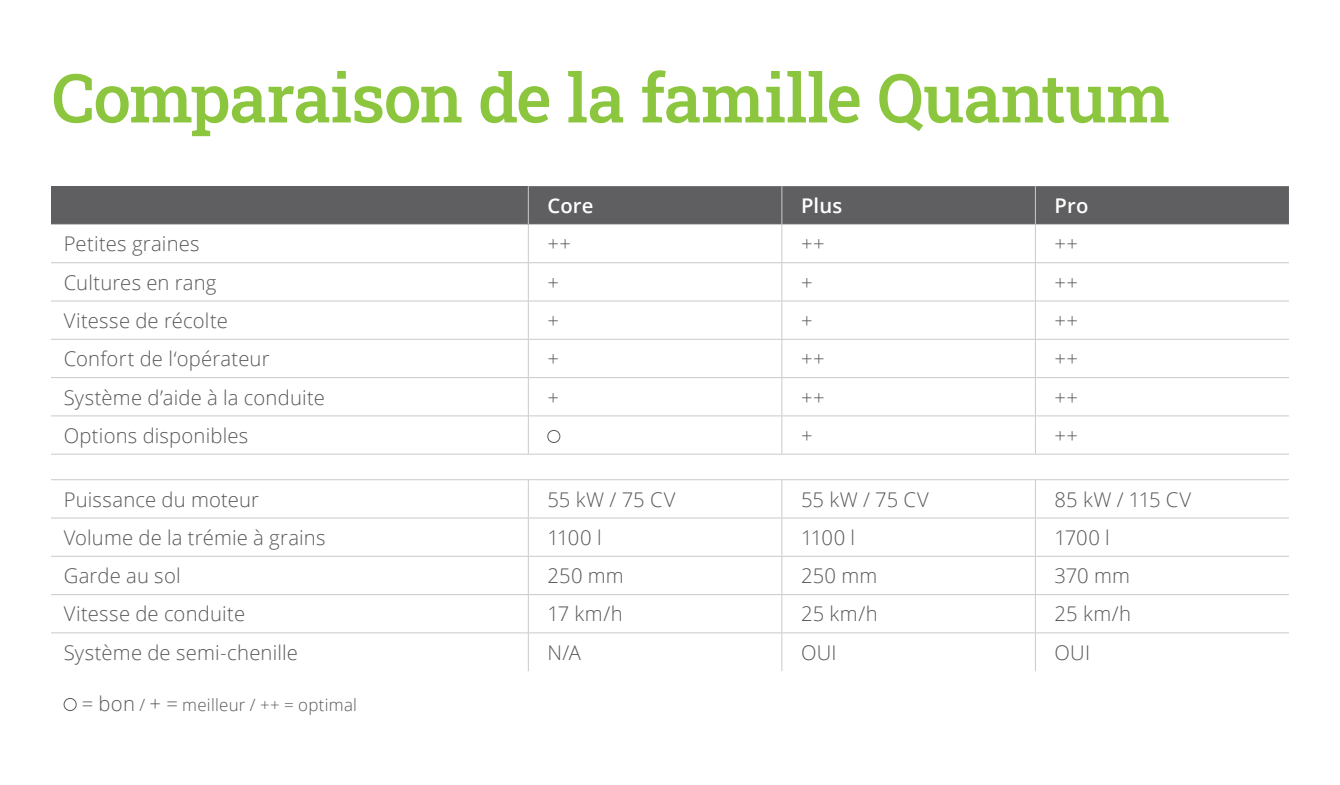
<style>
.page{position:relative;width:1340px;height:785px;background:#fff}
.page>*{position:absolute;margin:0;border:0;box-sizing:border-box;transform-origin:0 0}
.t1{font:67.5px "Roboto Slab";letter-spacing:-.015em;color:#8bc63e}
.copy_OpenSansLight_9_11{font:300 20.25px "Open Sans";letter-spacing:.01em;color:#57585a}
.copy_OpenSansLight_9_11-2{font:600 20.25px "Open Sans";letter-spacing:.01em;color:#fff}
.copy_OpenSansLight_9_11-3{font:300 16.88px "Open Sans";letter-spacing:.015em;color:#57585a}
.s1{font-size:20.25px;color:#fff}
.s2{font-size:20.25px}
</style>
<div class="page">
<div style="left:51px;top:186px;width:477px;height:38px;background:#5f5f62"></div>
<div style="left:529px;top:186px;width:759px;height:38px;background:#5f5f62"></div>
<hr style="left:528px;top:225px;width:1px;height:37px;background:#c9cacc">
<hr style="left:528px;top:263px;width:1px;height:38px;background:#c9cacc">
<hr style="left:528px;top:301px;width:1px;height:38px;background:#c9cacc">
<hr style="left:528px;top:339px;width:1px;height:38px;background:#c9cacc">
<hr style="left:528px;top:378px;width:1px;height:37px;background:#c9cacc">
<hr style="left:528px;top:416px;width:1px;height:38px;background:#c9cacc">
<hr style="left:528px;top:480px;width:1px;height:37px;background:#c9cacc">
<hr style="left:528px;top:518px;width:1px;height:38px;background:#c9cacc">
<hr style="left:528px;top:556px;width:1px;height:38px;background:#c9cacc">
<hr style="left:528px;top:594px;width:1px;height:38px;background:#c9cacc">
<hr style="left:528px;top:633px;width:1px;height:38px;background:#c9cacc">
<hr style="left:51px;top:224px;width:477px;height:1px;background:#c9cacc">
<hr style="left:528px;top:224px;width:254px;height:1px;background:#c9cacc">
<hr style="left:782px;top:224px;width:253px;height:1px;background:#c9cacc">
<hr style="left:1035px;top:224px;width:253px;height:1px;background:#c9cacc">
<hr style="left:51px;top:262px;width:477px;height:1px;background:#c9cacc">
<hr style="left:528px;top:262px;width:254px;height:1px;background:#c9cacc">
<hr style="left:782px;top:262px;width:253px;height:1px;background:#c9cacc">
<hr style="left:1035px;top:262px;width:253px;height:1px;background:#c9cacc">
<hr style="left:51px;top:300px;width:477px;height:1px;background:#c9cacc">
<hr style="left:528px;top:300px;width:254px;height:1px;background:#c9cacc">
<hr style="left:782px;top:300px;width:253px;height:1px;background:#c9cacc">
<hr style="left:1035px;top:300px;width:253px;height:1px;background:#c9cacc">
<hr style="left:51px;top:339px;width:477px;height:1px;background:#c9cacc">
<hr style="left:528px;top:339px;width:254px;height:1px;background:#c9cacc">
<hr style="left:782px;top:339px;width:253px;height:1px;background:#c9cacc">
<hr style="left:1035px;top:339px;width:253px;height:1px;background:#c9cacc">
<hr style="left:51px;top:377px;width:477px;height:1px;background:#c9cacc">
<hr style="left:528px;top:377px;width:254px;height:1px;background:#c9cacc">
<hr style="left:782px;top:377px;width:253px;height:1px;background:#c9cacc">
<hr style="left:1035px;top:377px;width:253px;height:1px;background:#c9cacc">
<hr style="left:51px;top:415px;width:477px;height:1px;background:#c9cacc">
<hr style="left:528px;top:415px;width:254px;height:1px;background:#c9cacc">
<hr style="left:782px;top:415px;width:253px;height:1px;background:#c9cacc">
<hr style="left:1035px;top:415px;width:253px;height:1px;background:#c9cacc">
<hr style="left:51px;top:454px;width:477px;height:1px;background:#c9cacc">
<hr style="left:528px;top:454px;width:254px;height:1px;background:#c9cacc">
<hr style="left:782px;top:454px;width:253px;height:1px;background:#c9cacc">
<hr style="left:1035px;top:454px;width:253px;height:1px;background:#c9cacc">
<hr style="left:51px;top:479px;width:477px;height:1px;background:#c9cacc">
<hr style="left:528px;top:479px;width:254px;height:1px;background:#c9cacc">
<hr style="left:782px;top:479px;width:253px;height:1px;background:#c9cacc">
<hr style="left:1035px;top:479px;width:253px;height:1px;background:#c9cacc">
<hr style="left:51px;top:517px;width:477px;height:1px;background:#c9cacc">
<hr style="left:528px;top:517px;width:254px;height:1px;background:#c9cacc">
<hr style="left:782px;top:517px;width:253px;height:1px;background:#c9cacc">
<hr style="left:1035px;top:517px;width:253px;height:1px;background:#c9cacc">
<hr style="left:51px;top:556px;width:477px;height:1px;background:#c9cacc">
<hr style="left:528px;top:556px;width:254px;height:1px;background:#c9cacc">
<hr style="left:782px;top:556px;width:253px;height:1px;background:#c9cacc">
<hr style="left:1035px;top:556px;width:253px;height:1px;background:#c9cacc">
<hr style="left:51px;top:594px;width:477px;height:1px;background:#c9cacc">
<hr style="left:528px;top:594px;width:254px;height:1px;background:#c9cacc">
<hr style="left:782px;top:594px;width:253px;height:1px;background:#c9cacc">
<hr style="left:1035px;top:594px;width:253px;height:1px;background:#c9cacc">
<hr style="left:51px;top:632px;width:477px;height:1px;background:#c9cacc">
<hr style="left:528px;top:632px;width:254px;height:1px;background:#c9cacc">
<hr style="left:782px;top:632px;width:253px;height:1px;background:#c9cacc">
<hr style="left:1035px;top:632px;width:253px;height:1px;background:#c9cacc">
<hr style="left:528px;top:186px;width:1px;height:38px;background:#c9cacc">
<hr style="left:781px;top:186px;width:1px;height:38px;background:#c9cacc">
<hr style="left:1035px;top:186px;width:1px;height:38px;background:#c9cacc">
<hr style="left:781px;top:225px;width:1px;height:37px;background:#c9cacc">
<hr style="left:1035px;top:225px;width:1px;height:37px;background:#c9cacc">
<hr style="left:781px;top:263px;width:1px;height:38px;background:#c9cacc">
<hr style="left:1035px;top:263px;width:1px;height:38px;background:#c9cacc">
<hr style="left:781px;top:301px;width:1px;height:38px;background:#c9cacc">
<hr style="left:1035px;top:301px;width:1px;height:38px;background:#c9cacc">
<hr style="left:781px;top:339px;width:1px;height:38px;background:#c9cacc">
<hr style="left:1035px;top:339px;width:1px;height:38px;background:#c9cacc">
<hr style="left:781px;top:378px;width:1px;height:37px;background:#c9cacc">
<hr style="left:1035px;top:378px;width:1px;height:37px;background:#c9cacc">
<hr style="left:781px;top:416px;width:1px;height:38px;background:#c9cacc">
<hr style="left:1035px;top:416px;width:1px;height:38px;background:#c9cacc">
<hr style="left:781px;top:480px;width:1px;height:37px;background:#c9cacc">
<hr style="left:1035px;top:480px;width:1px;height:37px;background:#c9cacc">
<hr style="left:781px;top:518px;width:1px;height:38px;background:#c9cacc">
<hr style="left:1035px;top:518px;width:1px;height:38px;background:#c9cacc">
<hr style="left:781px;top:556px;width:1px;height:38px;background:#c9cacc">
<hr style="left:1035px;top:556px;width:1px;height:38px;background:#c9cacc">
<hr style="left:781px;top:594px;width:1px;height:38px;background:#c9cacc">
<hr style="left:1035px;top:594px;width:1px;height:38px;background:#c9cacc">
<hr style="left:781px;top:633px;width:1px;height:38px;background:#c9cacc">
<hr style="left:1035px;top:633px;width:1px;height:38px;background:#c9cacc">
<div style="left:547px;top:430px;width:13px;height:13px;border:1px solid #57585a;border-radius:50%"></div>
<div style="left:64px;top:698px;width:12px;height:12px;border:1px solid #57585a;border-radius:50%"></div>
<h3 class="t1" style="left:52px;top:52px;width:1119px">Comparaison de la famille Quantum</h3>
<p class="copy_OpenSansLight_9_11-2" style="left:547px;top:192px;width:48px">Core</p>
<p class="copy_OpenSansLight_9_11-2" style="left:801px;top:192px;width:43px">Plus</p>
<p class="copy_OpenSansLight_9_11-2" style="left:1054px;top:192px;width:35px">Pro</p>
<p class="copy_OpenSansLight_9_11" style="left:64px;top:230px;width:137px">Petites graines</p>
<p class="copy_OpenSansLight_9_11" style="left:547px;top:230px;width:25px">++</p>
<p class="copy_OpenSansLight_9_11" style="left:801px;top:230px;width:25px">++</p>
<p class="copy_OpenSansLight_9_11" style="left:1054px;top:230px;width:25px">++</p>
<p class="copy_OpenSansLight_9_11" style="left:64px;top:268px;width:154px">Cultures en rang</p>
<p class="copy_OpenSansLight_9_11" style="left:547px;top:268px;width:13px">+</p>
<p class="copy_OpenSansLight_9_11" style="left:801px;top:268px;width:13px">+</p>
<p class="copy_OpenSansLight_9_11" style="left:1054px;top:268px;width:25px">++</p>
<p class="copy_OpenSansLight_9_11" style="left:64px;top:306px;width:166px">Vitesse de récolte</p>
<p class="copy_OpenSansLight_9_11" style="left:547px;top:306px;width:13px">+</p>
<p class="copy_OpenSansLight_9_11" style="left:801px;top:306px;width:13px">+</p>
<p class="copy_OpenSansLight_9_11" style="left:1054px;top:306px;width:25px">++</p>
<p class="copy_OpenSansLight_9_11" style="left:64px;top:345px;width:207px">Confort de l‘opérateur</p>
<p class="copy_OpenSansLight_9_11" style="left:547px;top:345px;width:13px">+</p>
<p class="copy_OpenSansLight_9_11" style="left:801px;top:345px;width:25px">++</p>
<p class="copy_OpenSansLight_9_11" style="left:1054px;top:345px;width:25px">++</p>
<p class="copy_OpenSansLight_9_11" style="left:64px;top:383px;width:263px">Système d’aide à la conduite</p>
<p class="copy_OpenSansLight_9_11" style="left:547px;top:383px;width:13px">+</p>
<p class="copy_OpenSansLight_9_11" style="left:801px;top:383px;width:25px">++</p>
<p class="copy_OpenSansLight_9_11" style="left:1054px;top:383px;width:25px">++</p>
<p class="copy_OpenSansLight_9_11" style="left:64px;top:421px;width:186px">Options disponibles</p>
<p class="copy_OpenSansLight_9_11" style="left:801px;top:421px;width:13px">+</p>
<p class="copy_OpenSansLight_9_11" style="left:1054px;top:421px;width:25px">++</p>
<p class="copy_OpenSansLight_9_11" style="left:64px;top:485px;width:197px">Puissance du moteur</p>
<p class="copy_OpenSansLight_9_11" style="left:547px;top:485px;width:129px">55 kW / 75 CV</p>
<p class="copy_OpenSansLight_9_11" style="left:801px;top:485px;width:129px">55 kW / 75 CV</p>
<p class="copy_OpenSansLight_9_11" style="left:1054px;top:485px;width:138px">85 kW / 115 CV</p>
<p class="copy_OpenSansLight_9_11" style="left:64px;top:523px;width:263px">Volume de la trémie à grains</p>
<p class="copy_OpenSansLight_9_11" style="left:547px;top:523px;width:56px">1100 l</p>
<p class="copy_OpenSansLight_9_11" style="left:801px;top:523px;width:56px">1100 l</p>
<p class="copy_OpenSansLight_9_11" style="left:1054px;top:523px;width:57px">1700 l</p>
<p class="copy_OpenSansLight_9_11" style="left:64px;top:562px;width:118px">Garde au sol</p>
<p class="copy_OpenSansLight_9_11" style="left:547px;top:562px;width:78px">250 mm</p>
<p class="copy_OpenSansLight_9_11" style="left:801px;top:562px;width:78px">250 mm</p>
<p class="copy_OpenSansLight_9_11" style="left:1054px;top:562px;width:77px">370 mm</p>
<p class="copy_OpenSansLight_9_11" style="left:64px;top:600px;width:183px">Vitesse de conduite</p>
<p class="copy_OpenSansLight_9_11" style="left:547px;top:600px;width:77px">17 km/h</p>
<p class="copy_OpenSansLight_9_11" style="left:801px;top:600px;width:78px">25 km/h</p>
<p class="copy_OpenSansLight_9_11" style="left:1054px;top:600px;width:78px">25 km/h</p>
<p class="copy_OpenSansLight_9_11" style="left:64px;top:638px;width:236px">Système de semi-chenille</p>
<p class="copy_OpenSansLight_9_11" style="left:547px;top:638px;width:35px">N/A</p>
<p class="copy_OpenSansLight_9_11" style="left:801px;top:638px;width:37px">OUI</p>
<p class="copy_OpenSansLight_9_11" style="left:1054px;top:638px;width:37px">OUI</p>
<p class="copy_OpenSansLight_9_11-3" style="left:82px;top:693px;width:277px"><span class="s1">= bon</span> / <span class="s2">+ =</span> meilleur / ++ = optimal</p>
</div>
